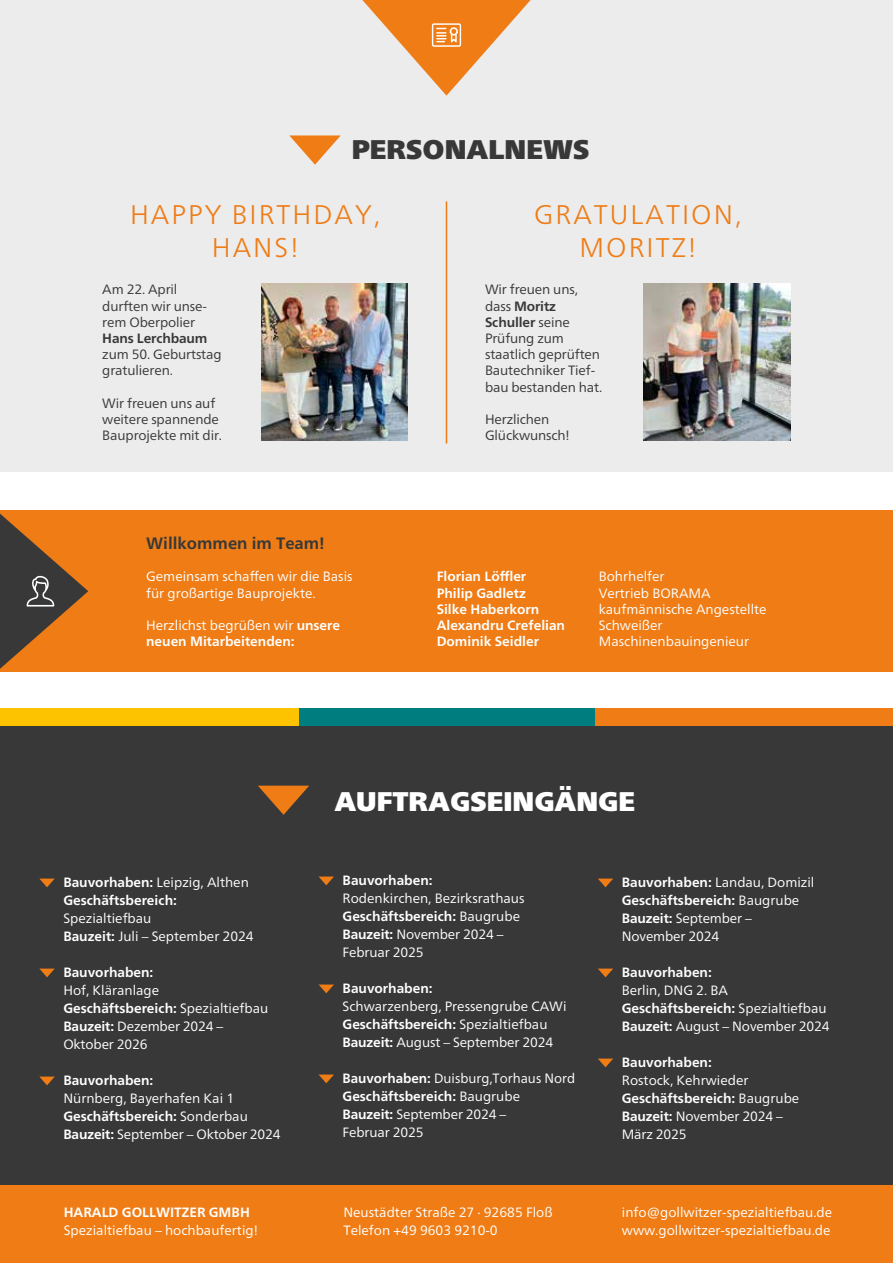
<style>
.page{position:relative;width:893px;height:1263px;background:#fff}
.page>*{position:absolute;margin:0;border:0;box-sizing:border-box;transform-origin:0 0}
.t1{font:300 27px/32.4px "Frutiger Neue LT";letter-spacing:.075em;color:#ef7c15;text-align:center}
.t2{font:900 27px "Frutiger Neue LT";color:#fff}
.t3{font:900 27px "Frutiger Neue LT";color:#373837}
.t4{font:700 16.5px "Frutiger Neue LT";color:#373837}
.t5{font:13.5px/18px "Frutiger Neue LT";color:#fff}
.t6{font:700 13.5px/18px "Frutiger Neue LT";color:#fff}
.t7{font:13.5px/16.2px "Frutiger Neue LT";letter-spacing:-.01em;color:#373837}
.t8{font:700 13.5px "Frutiger Neue LT";letter-spacing:-.01em;color:#373837}
.s1{font-weight:400}
.s2{font-weight:700}
</style>
<div class="page">
<div style="left:0;top:726px;width:893px;height:537px;background:#373837"></div>
<svg style="left:39px;top:878px;width:16px;height:9px"></svg>
<svg style="left:39px;top:968px;width:16px;height:9px"></svg>
<svg style="left:39px;top:1076px;width:16px;height:9px"></svg>
<svg style="left:319px;top:876px;width:15px;height:9px"></svg>
<svg style="left:319px;top:984px;width:15px;height:9px"></svg>
<svg style="left:319px;top:1074px;width:15px;height:9px"></svg>
<svg style="left:598px;top:878px;width:15px;height:9px"></svg>
<svg style="left:598px;top:968px;width:15px;height:9px"></svg>
<svg style="left:598px;top:1058px;width:15px;height:9px"></svg>
<svg style="left:258px;top:786px;width:51px;height:29px"></svg>
<div style="left:298px;top:708px;width:298px;height:18px;background:#007e7f"></div>
<div style="left:0;top:708px;width:298px;height:18px;background:#fdc300"></div>
<div style="left:596px;top:708px;width:297px;height:18px;background:#ef7c15"></div>
<div style="left:0;top:1185px;width:893px;height:78px;background:#ef7c15"></div>
<div style="left:0;top:0;width:893px;height:471px;background:#ececec"></div>
<svg style="left:289px;top:135px;width:52px;height:30px"></svg>
<svg style="left:362px;top:0;width:169px;height:96px"></svg>
<div style="left:0;top:511px;width:893px;height:161px;background:#ef7c15"></div>
<svg style="left:0;top:514px;width:88px;height:155px"></svg>
<hr style="left:446px;top:201px;width:1px;height:242px;background:#ef7c15">
<img style="left:261px;top:284px;width:147px;height:156px">
<img style="left:644px;top:284px;width:147px;height:156px">
<h1 class="t3" style="left:352px;top:133px;width:239px">PERSONALNEWS</h1>
<h1 class="t1" style="left:130px;top:198px;width:252px">HAPPY BIRTHDAY,<br>HANS!</h1>
<p class="t7" style="left:102px;top:281px;width:106px">Am 22. April durften wir unse&shy;rem Oberpolier</p>
<p class="t8" style="left:102px;top:330px;width:107px">Hans Lerchbaum</p>
<p class="t7" style="left:102px;top:346px;width:121px">zum 50. Geburtstag gratulieren.</p>
<p class="t7" style="left:102px;top:395px;width:121px">Wir freuen uns auf weitere spannende<br>Bauprojekte mit dir.</p>
<p class="t4" style="left:146px;top:533px;width:180px">Willkommen im Team!</p>
<p class="t5" style="left:146px;top:568px;width:208px;line-height:16.2px">Gemeinsam schaffen wir die Basis für großartige Bauprojekte.</p>
<p class="t6" style="left:146px;top:617px;width:195px;line-height:16.2px"><span class="s1">Herzlichst begrüßen wir</span> unsere neuen Mitarbeitenden:</p>
<h1 class="t1" style="left:534px;top:198px;width:209px">GRATULATION,<br>MORITZ!</h1>
<p class="t7" style="left:485px;top:281px;width:119px">Wir freuen uns, dass <span class="s2">Moritz<br>Schuller</span> seine<br>Prüfung zum staatlich geprüften<br>Bautechniker Tief&shy;bau bestanden hat.</p>
<p class="t7" style="left:485px;top:411px;width:86px">Herzlichen<br>Glückwunsch!</p>
<p class="t6" style="left:437px;top:567px;width:91px">Florian Löffler</p>
<p class="t5" style="left:599px;top:567px;width:67px">Bohrhelfer</p>
<p class="t6" style="left:437px;top:584px;width:91px">Philip Gadletz</p>
<p class="t5" style="left:599px;top:584px;width:114px">Vertrieb BORAMA</p>
<p class="t6" style="left:437px;top:600px;width:104px">Silke Haberkorn</p>
<p class="t5" style="left:599px;top:600px;width:169px">kaufmännische Angestellte</p>
<p class="t6" style="left:437px;top:616px;width:130px">Alexandru Crefelian</p>
<p class="t5" style="left:599px;top:616px;width:65px">Schweißer</p>
<p class="t6" style="left:437px;top:632px;width:104px">Dominik Seidler</p>
<p class="t5" style="left:599px;top:632px;width:152px">Maschinenbauingenieur</p>
<p class="t6" style="left:63px;top:873px;width:187px">Bauvorhaben: <span class="s1">Leipzig, Althen<br></span>Geschäftsbereich:</p>
<p class="t5" style="left:63px;top:909px;width:192px">Spezialtiefbau<br><span class="s2">Bauzeit:</span> Juli – September 2024</p>
<p class="t6" style="left:63px;top:963px;width:92px">Bauvorhaben:</p>
<p class="t5" style="left:63px;top:981px;width:206px">Hof, Kläranlage<br><span class="s2">Geschäftsbereich:</span> Spezialtiefbau<br><span class="s2">Bauzeit:</span> Dezember 2024 –<br>Oktober 2026</p>
<p class="t6" style="left:63px;top:1071px;width:92px">Bauvorhaben:</p>
<p class="t5" style="left:63px;top:1089px;width:219px">Nürnberg, Bayerhafen Kai 1<br><span class="s2">Geschäftsbereich:</span> Sonderbau<br><span class="s2">Bauzeit:</span> September – Oktober 2024</p>
<p class="t6" style="left:64px;top:1204px;width:188px">HARALD GOLLWITZER GMBH</p>
<p class="t5" style="left:64px;top:1221px;width:196px">Spezialtiefbau – hochbaufertig!</p>
<h1 class="t2" style="left:334px;top:785px;width:302px">AUFTRAGSEINGÄNGE</h1>
<p class="t6" style="left:343px;top:871px;width:92px">Bauvorhaben:</p>
<p class="t5" style="left:343px;top:889px;width:183px">Rodenkirchen, Bezirksrathaus<br><span class="s2">Geschäftsbereich:</span> Baugrube<br><span class="s2">Bauzeit:</span> November 2024 –<br>Februar 2025</p>
<p class="t6" style="left:343px;top:979px;width:92px">Bauvorhaben:</p>
<p class="t5" style="left:343px;top:997px;width:225px">Schwarzenberg, Pressengrube CAWi<br><span class="s2">Geschäftsbereich:</span> Spezialtiefbau<br><span class="s2">Bauzeit:</span> August – September 2024</p>
<p class="t5" style="left:343px;top:1069px;width:234px"><span class="s2">Bauvorhaben:</span> Duisburg,Torhaus Nord<br><span class="s2">Geschäftsbereich:</span> Baugrube<br><span class="s2">Bauzeit:</span> September 2024 –<br>Februar 2025</p>
<p class="t5" style="left:622px;top:873px;width:194px"><span class="s2">Bauvorhaben:</span> Landau, Domizil<br><span class="s2">Geschäftsbereich:</span> Baugrube<br><span class="s2">Bauzeit:</span> September –<br>November 2024</p>
<p class="t6" style="left:622px;top:963px;width:92px">Bauvorhaben:</p>
<p class="t5" style="left:622px;top:981px;width:209px">Berlin, DNG 2. BA<br><span class="s2">Geschäftsbereich:</span> Spezialtiefbau<br><span class="s2">Bauzeit:</span> August – November 2024</p>
<p class="t6" style="left:622px;top:1053px;width:92px">Bauvorhaben:</p>
<p class="t5" style="left:622px;top:1071px;width:179px">Rostock, Kehrwieder<br><span class="s2">Geschäftsbereich:</span> Baugrube<br><span class="s2">Bauzeit:</span> November 2024 –<br>März 2025</p>
<p class="t5" style="left:343px;top:1203px;width:211px">Neustädter Straße 27 · 92685 Floß<br>Telefon +49 9603 9210-0</p>
<p class="t5" style="left:622px;top:1203px;width:212px">info@gollwitzer-spezialtiefbau.de www.gollwitzer-spezialtiefbau.de</p>
</div>
